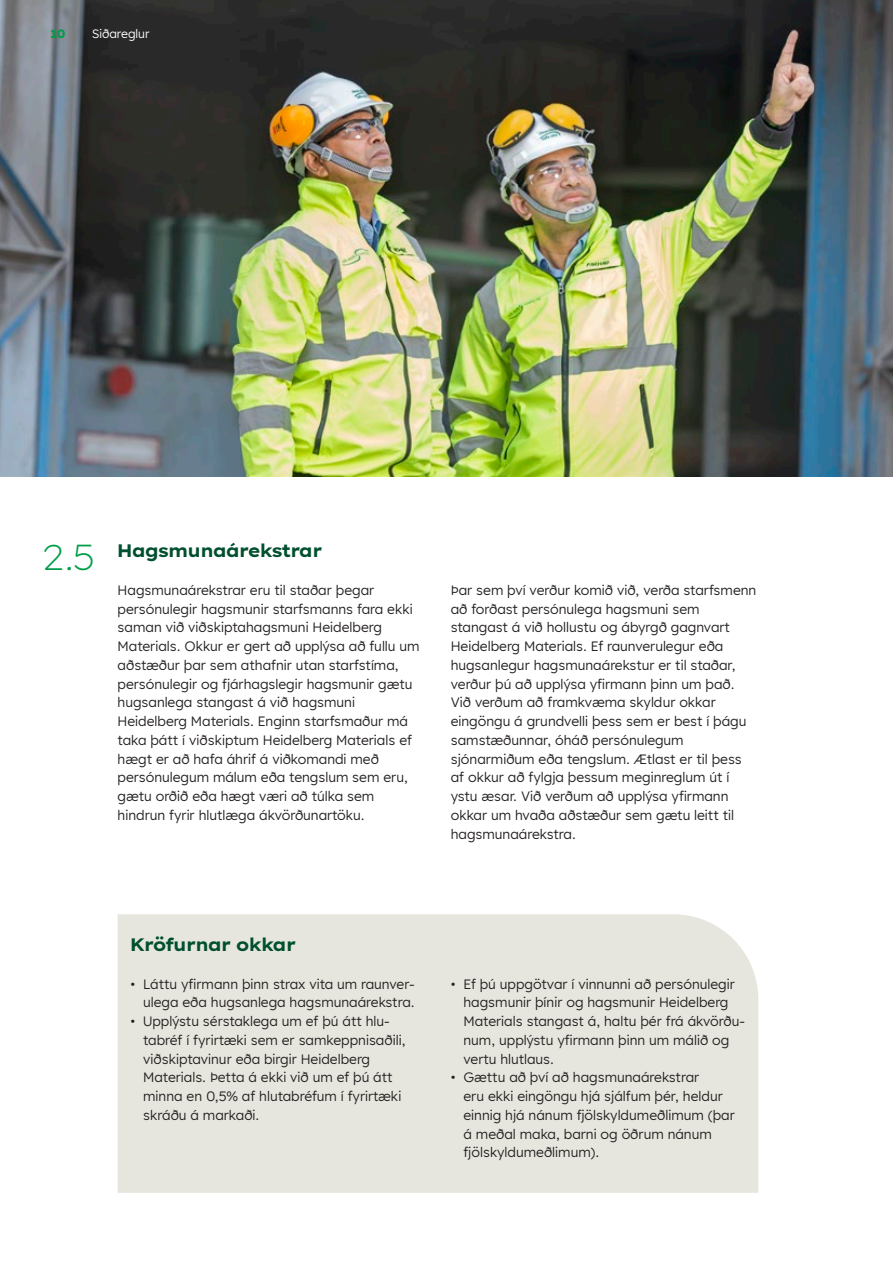
<style>
.page{position:relative;width:893px;height:1263px;background:#fff}
.page>*{position:absolute;margin:0;border:0;box-sizing:border-box;transform-origin:0 0}
.t1{font:700 18px "Lexend Exa HM";color:#004f2f}
.t2{font:13.5px/18.8px "Lexend HM";color:#231f20}
.t3{font:12px "Lexend HM";color:#fff}
.t4{font:700 12px "Lexend HM";color:#009d48}
.s1{font-weight:200;font-size:36px;color:#009d48}
</style>
<div class="page">
<div style="left:118px;top:914px;width:640px;height:279px;background:#e7e6de"></div>
<img style="left:0;top:0;width:893px;height:476px">
<p class="t4" style="left:51px;top:24px;width:16px">10</p>
<p class="t3" style="left:92px;top:25px;width:59px">Siðareglur</p>
<h1 class="t1" style="left:43px;top:537px;width:281px"><span class="s1">2.5</span> Hagsmunaárekstrar</h1>
<p class="t2" style="left:118px;top:580px;width:303px">Hagsmunaárekstrar eru til staðar þegar persónulegir hagsmunir starfsmanns fara ekki saman við viðskiptahagsmuni Heidelberg Materials. Okkur er gert að upplýsa að fullu um aðstæður þar sem athafnir utan starfstíma, persónulegir og fjárhagslegir hagsmunir gætu hugsanlega stangast á við hagsmuni Heidelberg Materials. Enginn starfsmaður má taka þátt í viðskiptum Heidelberg Materials ef hægt er að hafa áhrif á viðkomandi með persónulegum málum eða tengslum sem eru, gætu orðið eða hægt væri að túlka sem hindrun fyrir hlutlæga ákvörðunartöku.</p>
<p class="t2" style="left:451px;top:580px;width:307px">Þar sem því verður komið við, verða starfsmenn að forðast persónulega hagsmuni sem stangast á við hollustu og ábyrgð gagnvart Heidelberg Materials. Ef raunverulegur eða hugsanlegur hagsmunaárekstur er til staðar, verður þú að upplýsa yfirmann þinn um það.<br>Við verðum að framkvæma skyldur okkar eingöngu á grundvelli þess sem er best í þágu samstæðunnar, óháð persónulegum sjónarmiðum eða tengslum. Ætlast er til þess af okkur að fylgja þessum meginreglum út í ystu æsar. Við verðum að upplýsa yfirmann okkar um hvaða aðstæður sem gætu leitt til hagsmunaárekstra.</p>
<h1 class="t1" style="left:130px;top:930px;width:167px">Kröfurnar okkar</h1>
<p class="t2" style="left:130px;top:974px;width:286px;text-align:right">• Láttu yfirmann þinn strax vita um raunver&shy;ulega eða hugsanlega hagsmunaárekstra.</p>
<p class="t2" style="left:143px;top:1011px;width:264px;text-indent:-13px">• Upplýstu sérstaklega um ef þú átt hlu&shy;tabréf í fyrirtæki sem er samkeppnisaðili, viðskiptavinur eða birgir Heidelberg Materials. Þetta á ekki við um ef þú átt minna en 0,5% af hlutabréfum í fyrirtæki skráðu á markaði.</p>
<p class="t2" style="left:463px;top:974px;width:283px;text-indent:-13px">• Ef þú uppgötvar í vinnunni að persónulegir hagsmunir þínir og hagsmunir Heidelberg Materials stangast á, haltu þér frá ákvörðu&shy;num, upplýstu yfirmann þinn um málið og vertu hlutlaus.</p>
<p class="t2" style="left:463px;top:1067px;width:273px;text-indent:-13px">• Gættu að því að hagsmunaárekstrar<br>eru ekki eingöngu hjá sjálfum þér, heldur einnig hjá nánum fjölskyldumeðlimum (þar á meðal maka, barni og öðrum nánum fjölskyldumeðlimum).</p>
</div>
